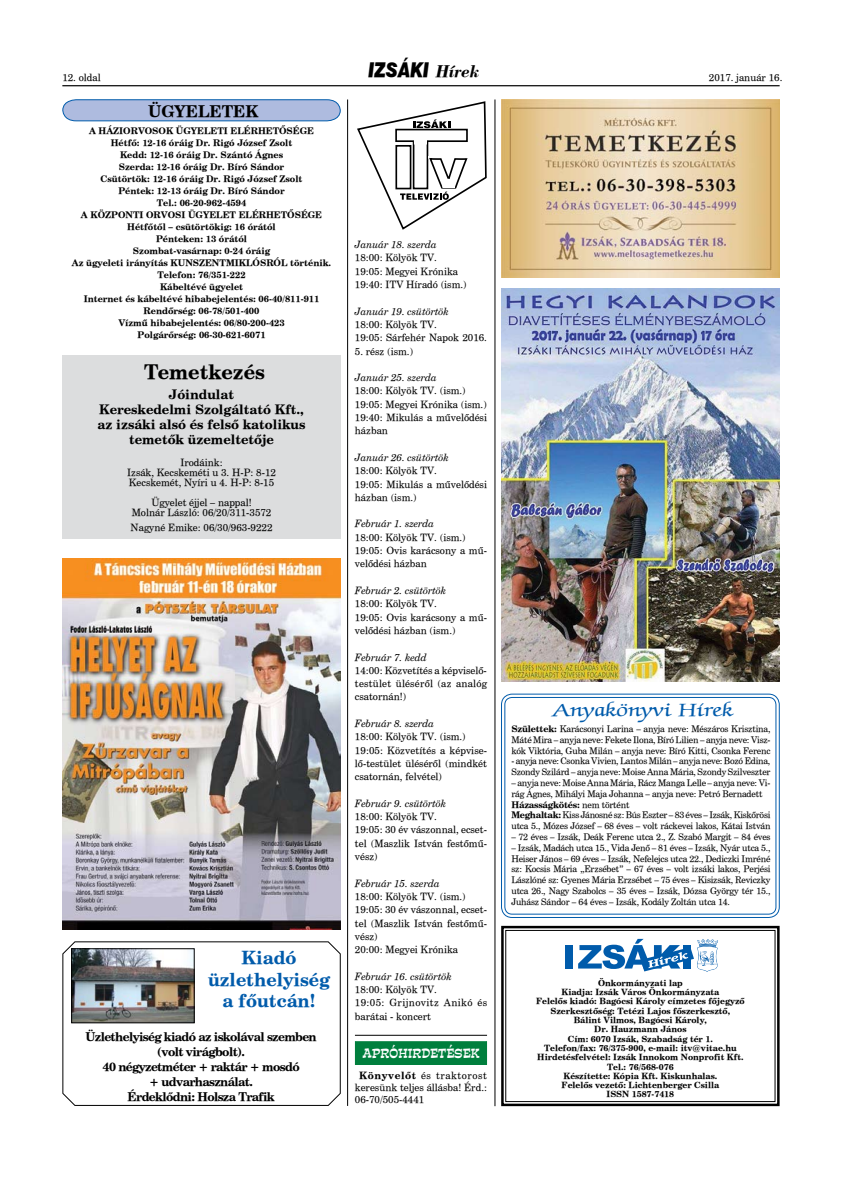
<style>
.page{position:relative;width:842px;height:1191px;background:#fff}
.page>*{position:absolute;margin:0;border:0;box-sizing:border-box;transform-origin:0 0}
.t1{font:20px "Zapf Chancery Md PFL";color:#005bab;scale:1.4 1}
.t2{font:italic 20px "Swiss 721 Blk PFL";color:#000;scale:.86 1}
.t3{font:700 20px "Century Schoolbook PFL";color:#000}
.t4{font:700 18px/21.6px "Century Schoolbook PFL";color:#005bab;text-align:center}
.t5{font:700 16px "Century Schoolbook PFL";color:#000}
.t6{font:700 13px/15px "Century Schoolbook PFL";color:#000;text-align:center}
.t7{font:700 12px/15px "Century Schoolbook PFL";letter-spacing:-.05em;color:#000;text-align:center}
.t8{font:12px "Expo PFL";color:#fff;scale:.9 1}
.t9{font:10px/13.3px "Century Schoolbook PFL";color:#000}
.t10{font:italic 10px "Century Schoolbook PFL";color:#000}
.t11{font:9px/10.8px "Century Schoolbook PFL";letter-spacing:-.02em;color:#000;text-align:justify}
.t12{font:700 9px "Century Schoolbook PFL";color:#000}
.t13{font:700 8.5px/9.3px "Century Schoolbook PFL";color:#000;text-align:center}
.s1{font-family:"Bodoni PFL";font-weight:700;font-size:18px}
.s2{font-weight:700}
</style>
<div class="page">
<hr style="left:62px;top:85px;width:718px;height:1px;background:#000">
<svg style="left:357px;top:101px;width:130px;height:129px"></svg>
<hr style="left:347px;top:99px;width:1px;height:1007px;background:#000">
<hr style="left:495px;top:99px;width:1px;height:1007px;background:#000">
<svg style="left:501px;top:693px;width:279px;height:225px"></svg>
<div style="left:504px;top:697px;width:272px;height:217px;border:1px solid #005bab;border-radius:7px"></div>
<div style="left:355px;top:1041px;width:131px;height:23px;background:#007f3d"></div>
<div style="left:355px;top:1041px;width:132px;height:23px;border:1px solid #007f3d"></div>
<hr style="left:355px;top:1035px;width:132px;height:1px;background:#000">
<svg style="left:501px;top:925px;width:279px;height:182px"></svg>
<div style="left:505px;top:930px;width:270px;height:172px;border:1px solid #000"></div>
<svg style="left:62px;top:99px;width:279px;height:23px;background:#a3b6dc"></svg>
<div style="left:63px;top:355px;width:278px;height:184px;background:#dcddde"></div>
<img style="left:501px;top:99px;width:279px;height:178px">
<img style="left:62px;top:558px;width:279px;height:371px">
<img style="left:501px;top:288px;width:279px;height:394px">
<svg style="left:62px;top:941px;width:279px;height:165px"></svg>
<img style="left:73px;top:950px;width:119px;height:71px">
<div style="left:71px;top:948px;width:123px;height:75px;border:1px solid #000"></div>
<p class="t9" style="left:62px;top:70px;width:40px">12. oldal</p>
<h3 class="t5" style="left:148px;top:99px;width:112px">ÜGYELETEK</h3>
<p class="t12" style="left:89px;top:124px;width:57px">A házio rvosok</p>
<p class="t12" style="left:176px;top:124px;width:29px">ügyeleti</p>
<p class="t12" style="left:231px;top:124px;width:8px">elé</p>
<p class="t12" style="left:251px;top:124px;width:16px">rhet</p>
<p class="t12" style="left:279px;top:124px;width:16px">ősége</p>
<p class="t12" style="left:111px;top:136px;width:183px">Hétfő: 12-16 óráig Dr. Rigó József Zsolt</p>
<p class="t12" style="left:120px;top:148px;width:165px">Kedd: 12-16 óráig Dr. Szántó Ágnes</p>
<p class="t12" style="left:119px;top:160px;width:167px">Szerda: 12-16 óráig Dr. Bíró Sándor</p>
<p class="t12" style="left:101px;top:172px;width:203px">Csütörtök: 12-16 óráig Dr. Rigó József Zsolt</p>
<p class="t12" style="left:118px;top:184px;width:168px">Péntek: 12-13 óráig Dr. Bíró Sándor</p>
<p class="t12" style="left:157px;top:196px;width:91px">Tel.: 06-20-962-4594</p>
<p class="t12" style="left:81px;top:208px;width:243px">A KÖZPONTI ORVOSI ÜGYELET ELÉRHETŐSÉGE</p>
<p class="t12" style="left:127px;top:220px;width:150px">Hétfőtől – csütörtökig: 16 órától</p>
<p class="t12" style="left:156px;top:232px;width:93px">Pénteken: 13 órától</p>
<p class="t12" style="left:133px;top:244px;width:139px">Szombat-vasárnap: 0-24 óráig</p>
<p class="t12" style="left:72px;top:256px;width:261px">Az ügyeleti irányítás KUNSZENTMIKLÓSRÓL történik.</p>
<p class="t12" style="left:157px;top:268px;width:90px">Telefon: 76/351-222</p>
<p class="t12" style="left:160px;top:280px;width:85px">Kábeltévé ügyelet</p>
<p class="t12" style="left:84px;top:292px;width:237px">Internet és kábeltévé hibabejelentés: 06-40/811-911</p>
<p class="t12" style="left:144px;top:304px;width:117px">Rendõrség: 06-78/501-400</p>
<p class="t12" style="left:118px;top:316px;width:168px">Vízmû hibabejelentés: 06/80-200-423</p>
<p class="t12" style="left:138px;top:328px;width:130px">Polgárőrség: 06-30-621-6071</p>
<h1 class="t3" style="left:144px;top:357px;width:122px">Temetkezés</h1>
<h3 class="t6" style="left:98px;top:386px;width:209px">Jóindulat<br>Kereskedelmi Szolgáltató Kft., az izsáki alsó és felső katolikus temetők üzemeltetője</h3>
<p class="t9" style="left:127px;top:457px;width:150px;line-height:10px;text-align:center">Irodáink:<br>Izsák, Kecskeméti u 3. H-P: 8-12<br>Kecskemét, Nyíri u 4. H-P: 8-15</p>
<p class="t9" style="left:132px;top:497px;width:141px;line-height:10px;text-align:center">Ügyelet éjjel – nappal!<br>Molnár László: 06/20/311-3572</p>
<p class="t9" style="left:131px;top:520px;width:143px">Nagyné Emike: 06/30/963-9222</p>
<h2 class="t4" style="left:208px;top:946px;width:123px">Kiadó üzlethelyiség a főutcán!</h2>
<p class="t7" style="left:85px;top:1028px;width:233px">Üzlethelyiség kiadó az iskolával szemben (volt virágbolt).<br>40 négyzetméter + raktár + mosdó<br>+ udvarhasználat.<br>Érdeklődni: Holsza Trafik</p>
<h1 class="t2" style="left:368px;top:56px;width:131px">IZSÁKI <span class="s1">Hírek</span></h1>
<p class="t10" style="left:355px;top:238px;width:83px">Január 18. szerda</p>
<p class="t9" style="left:355px;top:251px;width:113px">18:00: Kölyök TV.<br>19:05: Megyei Krónika<br>19:40: ITV Híradó (ism.)</p>
<p class="t10" style="left:355px;top:304px;width:95px">Január 19. csütörtök</p>
<p class="t9" style="left:355px;top:317px;width:134px">18:00: Kölyök TV.<br>19:05: Sárfehér Napok 2016.</p>
<p class="t9" style="left:355px;top:344px;width:60px">5. rész (ism.)</p>
<p class="t10" style="left:355px;top:371px;width:83px">Január 25. szerda</p>
<p class="t9" style="left:355px;top:384px;width:134px">18:00: Kölyök TV. (ism.)<br>19:05: Megyei Krónika (ism.)<br>19:40: Mikulás a művelődési házban</p>
<p class="t10" style="left:355px;top:450px;width:95px">Január 26. csütörtök</p>
<p class="t9" style="left:355px;top:464px;width:134px">18:00: Kölyök TV.<br>19:05: Mikulás a művelődési házban (ism.)</p>
<p class="t10" style="left:355px;top:517px;width:81px">Február 1. szerda</p>
<p class="t9" style="left:355px;top:530px;width:134px">18:00: Kölyök TV. (ism.)<br>19:05: Ovis karácsony a mű&shy;velődési házban</p>
<p class="t10" style="left:355px;top:583px;width:93px">Február 2. csütörtök</p>
<p class="t9" style="left:355px;top:597px;width:134px">18:00: Kölyök TV.<br>19:05: Ovis karácsony a mű&shy;velődési házban (ism.)</p>
<p class="t10" style="left:355px;top:650px;width:74px">Február 7. kedd</p>
<p class="t9" style="left:355px;top:663px;width:134px;text-align:justify">14:00: Közvetítés a képviselő&shy;testület üléséről (az analóg csatornán!)</p>
<p class="t10" style="left:355px;top:716px;width:81px">Február 8. szerda</p>
<p class="t9" style="left:355px;top:730px;width:134px">18:00: Kölyök TV. (ism.)<br>19:05: Közvetítés a képvise&shy;lő-testület üléséről (mindkét csatornán, felvétel)</p>
<p class="t10" style="left:355px;top:796px;width:93px">Február 9. csütörtök</p>
<p class="t9" style="left:355px;top:810px;width:134px">18:00: Kölyök TV.<br>19:05: 30 év vászonnal, ecset&shy;tel (Maszlik István festőmű&shy;vész)</p>
<p class="t10" style="left:355px;top:876px;width:86px">Február 15. szerda</p>
<p class="t9" style="left:355px;top:889px;width:134px">18:00: Kölyök TV. (ism.)<br>19:05: 30 év vászonnal, ecset&shy;tel (Maszlik István festőmű&shy;vész)<br>20:00: Megyei Krónika</p>
<p class="t10" style="left:355px;top:969px;width:98px">Február 16. csütörtök</p>
<p class="t9" style="left:355px;top:982px;width:134px">18:00: Kölyök TV.<br>19:05: Grijnovitz Anikó és barátai - koncert</p>
<p class="t8" style="left:362px;top:1044px;width:132px">APRÓHIRDETÉSEK</p>
<p class="t9" style="left:355px;top:1069px;width:134px;line-height:12px;text-align:justify;text-indent:4px"><span class="s2">Könyvelőt</span> és traktorost keresünk teljes állásba! Érd.:<br>06-70/505-4441</p>
<p class="t9" style="left:709px;top:70px;width:75px">2017. január 16.</p>
<h1 class="t1" style="left:553px;top:698px;width:130px">Anyakönyvi Hírek</h1>
<p class="t11" style="left:511px;top:723px;width:261px"><span class="s2">Születtek:</span> Karácsonyi Larina – anyja neve: Mészáros Krisztina, Máté Mira – anyja neve: Fekete Ilona, Bíró Lilien – anyja neve: Visz&shy;kók Viktória, Guba Milán – anyja neve: Bíró Kitti, Csonka Ferenc</p>
<p class="t11" style="left:511px;top:755px;width:261px">- anyja neve: Csonka Vivien, Lantos Milán – anyja neve: Bozó Edina,<br>Szondy Szilárd – anyja neve: Moise Anna Mária, Szondy Szilveszter</p>
<p class="t11" style="left:511px;top:777px;width:261px;text-align:left">– anyja neve: Moise Anna Mária, Rácz Manga Lelle – anyja neve: Vi&shy;rág Ágnes, Mihályi Maja Johanna – anyja neve: Petró Bernadett <span class="s2">Házasságkötés:</span> nem történt<br><span class="s2">Meghaltak:</span> Kiss Jánosné sz: Bús Eszter – 83 éves – Izsák, Kiskőrösi utca 5., Mózes József – 68 éves – volt ráckevei lakos, Kátai István</p>
<p class="t11" style="left:511px;top:831px;width:261px">– 72 éves – Izsák, Deák Ferenc utca 2., Z. Szabó Margit – 84 éves</p>
<p class="t11" style="left:511px;top:842px;width:261px">– Izsák, Madách utca 15., Vida Jenő – 81 éves – Izsák, Nyár utca 5., Heiser János – 69 éves – Izsák, Nefelejcs utca 22., Dediczki Imréné sz: Kocsis Mária „Erzsébet” – 67 éves – volt izsáki lakos, Perjési Lászlóné sz: Gyenes Mária Erzsébet – 75 éves – Kisizsák, Reviczky utca 26., Nagy Szabolcs – 35 éves – Izsák, Dózsa György tér 15., Juhász Sándor – 64 éves – Izsák, Kodály Zoltán utca 14.</p>
<p class="t13" style="left:536px;top:978px;width:210px">Önkormányzati lap<br>Kiadja: Izsák Város Önkormányzata<br>Felelõs kiadó: Bagócsi Károly címzetes fõjegyzõ Szerkesztõség: Tetézi Lajos fõszerkesztõ, Bálint Vilmos, Bagócsi Károly,<br>Dr. Hauzmann János<br>Cím: 6070 Izsák, Szabadság tér 1.<br>Telefon/fax: 76/375-900, e-mail: itv@vitae.hu Hirdetésfelvétel: Izsák Innokom Nonprofit Kft.<br>Tel.: 76/568-076<br>Készítette: Kópia Kft. Kiskunhalas.<br>Felelõs vezetõ: Lichtenberger Csilla<br>ISSN 1587-7418</p>
</div>
